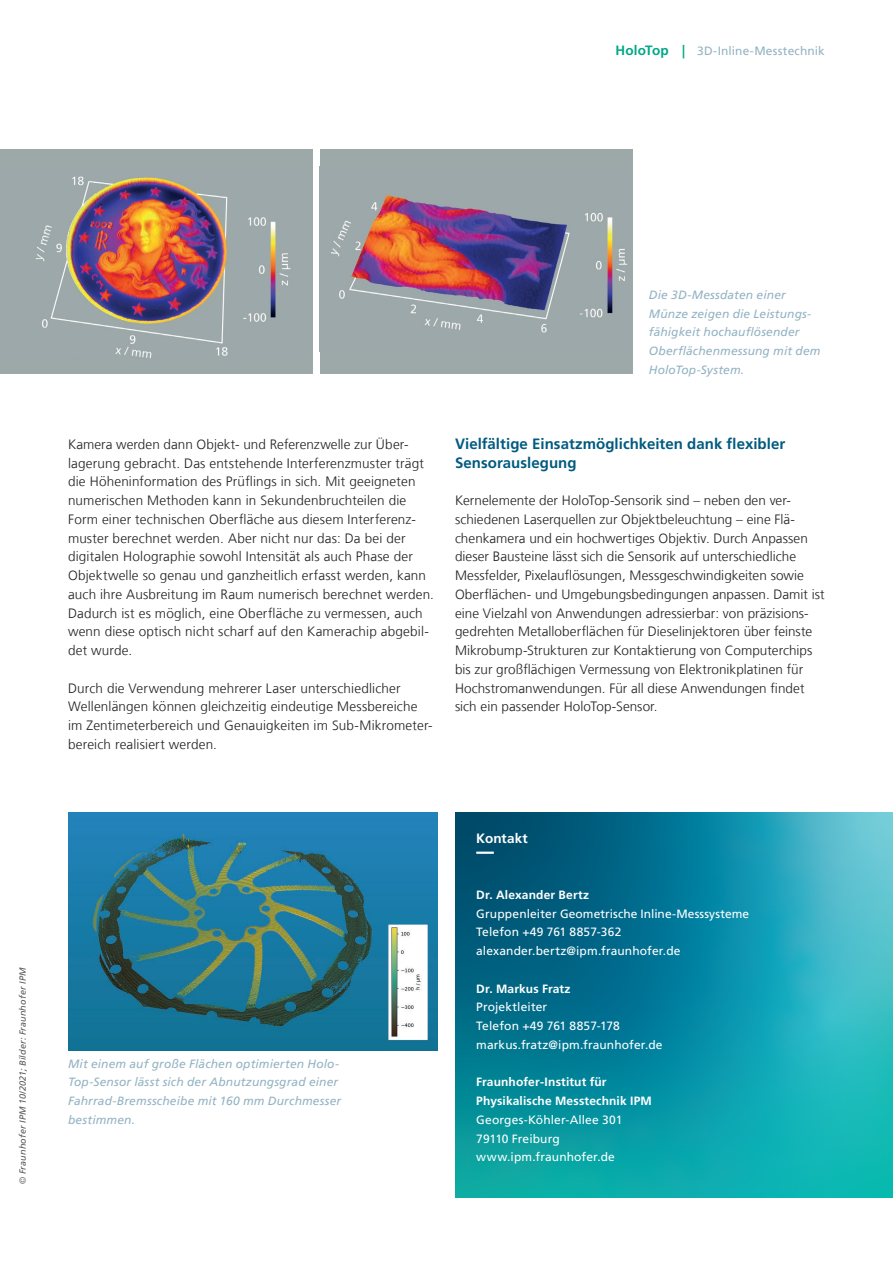
<style>
.page{position:relative;width:893px;height:1263px;background:#fff}
.page>*{position:absolute;margin:0;border:0;box-sizing:border-box;transform-origin:0 0}
.t1{font:700 15px/18.8px "Frutiger LT Com";letter-spacing:.005em;color:#005b7f}
.t2{font:300 13.5px/18.8px "Frutiger LT Com";letter-spacing:.01em;color:#231f20}
.t3{font:700 13.5px "Frutiger LT Com";letter-spacing:.005em;color:#fff}
.t4{font:italic 12px/18.8px "Frutiger LT Com";letter-spacing:.015em;color:#93b3c3}
.t5{font:12px/18.8px "Frutiger LT Com";letter-spacing:.01em;color:#fff}
.t6{font:700 12px/18.8px "Frutiger LT Com";letter-spacing:.01em;color:#fff}
.t7{font:12px "Frutiger LT Com";letter-spacing:.01em;color:#93b3c3}
.t8{font:italic 9px "Frutiger LT Com";letter-spacing:.02em;color:#57585a}
.s1{font-weight:700;font-size:13.5px;color:#00a786}
.s2{font-weight:300;font-style:normal}
</style>
<div class="page">
<svg style="left:455px;top:813px;width:438px;height:385px;background:#1090a3"></svg>
<svg style="left:476px;top:851px;width:349px;height:3px"></svg>
<div style="left:0;top:149px;width:312px;height:225px;background:#9ca9a8"></div>
<img style="left:35px;top:176px;width:256px;height:182px">
<div style="left:320px;top:149px;width:313px;height:225px;background:#9ca9a8"></div>
<img style="left:331px;top:195px;width:297px;height:138px">
<img style="left:68px;top:813px;width:370px;height:237px">
<p class="t7" style="left:616px;top:44px;width:211px"><span class="s1">HoloTop |</span> 3D-Inline-Messtechnik</p>
<p class="t8" style="left:17px;top:1184px;width:218px;rotate:-90deg"><span class="s2">©</span> Fraunhofer IPM 10/2021; Bilder: Fraunhofer IPM</p>
<p class="t4" style="left:649px;top:285px;width:173px">Die 3D-Messdaten einer<br>Münze zeigen die Leistungs&shy;fähigkeit hochauflösender<br>Oberflächenmessung mit dem<br>HoloTop-System.</p>
<p class="t2" style="left:68px;top:435px;width:367px">Kamera werden dann Objekt- und Referenzwelle zur Über&shy;lagerung gebracht. Das entstehende Interferenzmuster trägt die Höheninformation des Prüflings in sich. Mit geeigneten numerischen Methoden kann in Sekundenbruchteilen die Form einer technischen Oberfläche aus diesem Interferenz&shy;muster berechnet werden. Aber nicht nur das: Da bei der digitalen Holographie sowohl Intensität als auch Phase der Objektwelle so genau und ganzheitlich erfasst werden, kann auch ihre Ausbreitung im Raum numerisch berechnet werden.<br>Dadurch ist es möglich, eine Oberfläche zu vermessen, auch wenn diese optisch nicht scharf auf den Kamerachip abgebil&shy;det wurde.</p>
<p class="t2" style="left:68px;top:679px;width:365px">Durch die Verwendung mehrerer Laser unterschiedlicher Wellenlängen können gleichzeitig eindeutige Messbereiche im Zentimeterbereich und Genauigkeiten im Sub-Mikrometer&shy;bereich realisiert werden.</p>
<p class="t1" style="left:455px;top:434px;width:332px">Vielfältige Einsatzmöglichkeiten dank flexibler<br>Sensorauslegung</p>
<p class="t2" style="left:455px;top:491px;width:371px">Kernelemente der HoloTop-Sensorik sind – neben den ver&shy;schiedenen Laserquellen zur Objektbeleuchtung – eine Flä&shy;chenkamera und ein hochwertiges Objektiv. Durch Anpassen dieser Bausteine lässt sich die Sensorik auf unterschiedliche Messfelder, Pixelauflösungen, Messgeschwindigkeiten sowie Oberflächen- und Umgebungsbedingungen anpassen. Damit ist eine Vielzahl von Anwendungen adressierbar: von präzisions&shy;gedrehten Metalloberflächen für Dieselinjektoren über feinste Mikrobump-Strukturen zur Kontaktierung von Computerchips bis zur großflächigen Vermessung von Elektronikplatinen für Hochstromanwendungen. Für all diese Anwendungen findet sich ein passender HoloTop-Sensor.</p>
<p class="t4" style="left:68px;top:1054px;width:275px">Mit einem auf große Flächen optimierten Holo-Top-Sensor lässt sich der Abnutzungsgrad einer Fahrrad-Bremsscheibe mit 160 mm Durchmesser bestimmen.</p>
<p class="t3" style="left:476px;top:830px;width:53px">Kontakt</p>
<p class="t6" style="left:476px;top:885px;width:114px">Dr. Alexander Bertz</p>
<p class="t5" style="left:476px;top:904px;width:274px">Gruppenleiter Geometrische Inline-Messsysteme<br>Telefon +49 761 8857-362 alexander.bertz@ipm.fraunhofer.de</p>
<p class="t6" style="left:476px;top:979px;width:96px">Dr. Markus Fratz</p>
<p class="t5" style="left:476px;top:998px;width:188px">Projektleiter<br>Telefon +49 761 8857-178 markus.fratz@ipm.fraunhofer.de</p>
<p class="t6" style="left:476px;top:1073px;width:177px">Fraunhofer-Institut für<br>Physikalische Messtechnik IPM</p>
<p class="t5" style="left:476px;top:1110px;width:148px">Georges-Köhler-Allee 301<br>79110 Freiburg www.ipm.fraunhofer.de</p>
</div>
